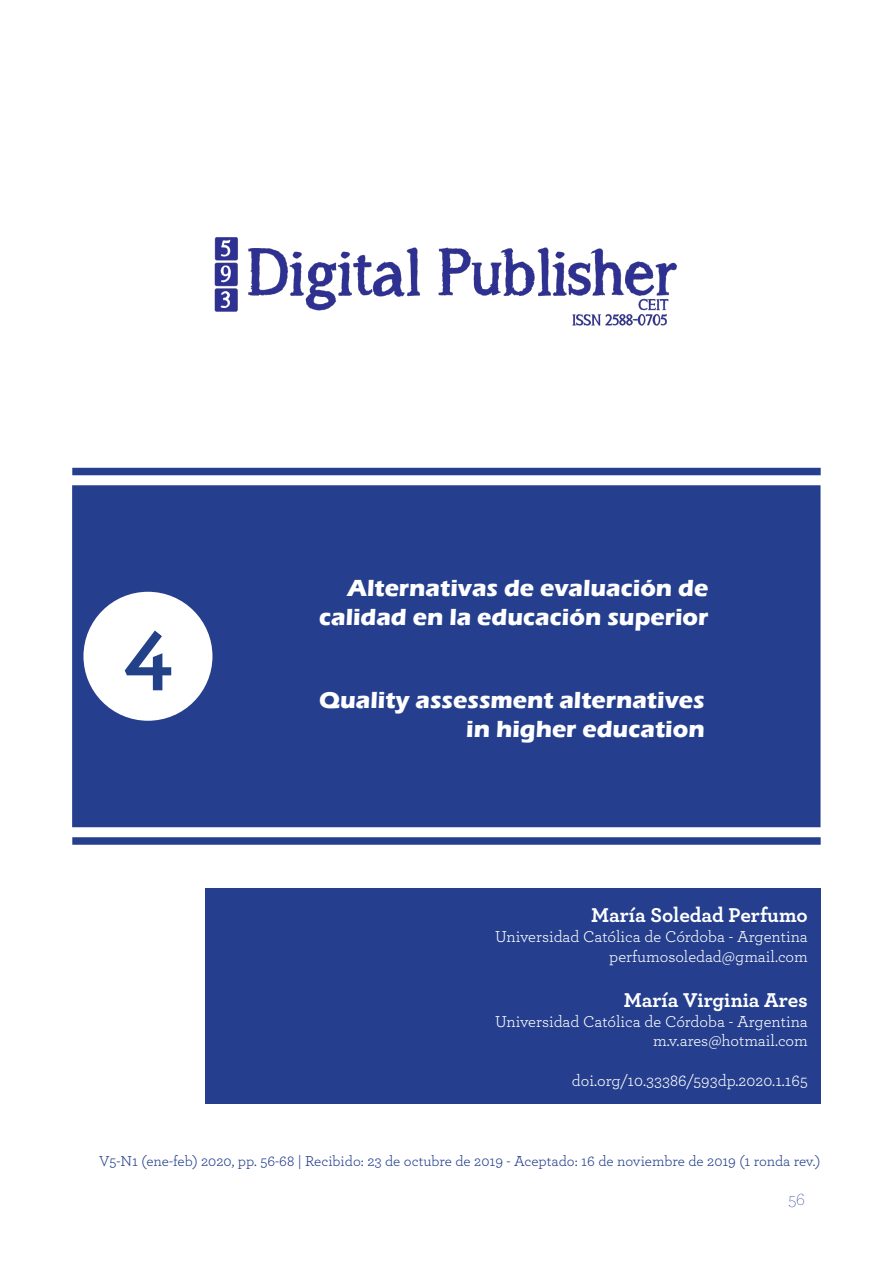
<style>
.page{position:relative;width:893px;height:1263px;background:#fff}
.page>*{position:absolute;margin:0;border:0;box-sizing:border-box;transform-origin:0 0}
.t1{font:700 90px "Archer";color:#234189}
.t2{font:700 24px/28.8px "Eras ITC";color:#fff;text-align:right}
.t3{font:700 21px "Archer";color:#fff}
.t4{font:200 18px "Archer";color:#253f8e}
.t5{font:16.5px "Archer";color:#fff}
.t6{font:15px "Archer";color:#253f8e}
</style>
<div class="page">
<img style="left:214px;top:237px;width:464px;height:88px">
<div style="left:72px;top:468px;width:749px;height:7px;background:#253f8e"></div>
<div style="left:72px;top:837px;width:749px;height:8px;background:#253f8e"></div>
<div style="left:72px;top:485px;width:748px;height:342px;background:#253f8e"></div>
<div style="left:205px;top:888px;width:615px;height:215px;background:#253f8e"></div>
<p class="t1" style="left:122px;top:578px;width:52px">4</p>
<p class="t2" style="left:319px;top:574px;width:391px">Alternativas de evaluación de calidad en la educación superior</p>
<p class="t2" style="left:319px;top:685px;width:387px">Quality assessment alternatives in higher education</p>
<p class="t3" style="left:591px;top:899px;width:218px">María Soledad Perfumo</p>
<p class="t5" style="left:495px;top:925px;width:314px">Universidad Católica de Córdoba - Argentina</p>
<p class="t5" style="left:609px;top:945px;width:200px">perfumosoledad@gmail.com</p>
<p class="t3" style="left:624px;top:983px;width:185px">María Virginia Ares</p>
<p class="t5" style="left:495px;top:1010px;width:314px">Universidad Católica de Córdoba - Argentina</p>
<p class="t5" style="left:653px;top:1029px;width:156px">m.v.ares@hotmail.com</p>
<p class="t5" style="left:572px;top:1069px;width:237px">doi.org/10.33386/593dp.2020.1.165</p>
<p class="t6" style="left:99px;top:1151px;width:723px">V5-N1 (ene-feb) 2020, pp. 56-68 | Recibido: 23 de octubre de 2019 - Aceptado: 16 de noviembre de 2019 (1 ronda rev.)</p>
<p class="t4" style="left:788px;top:1188px;width:18px">56</p>
</div>
